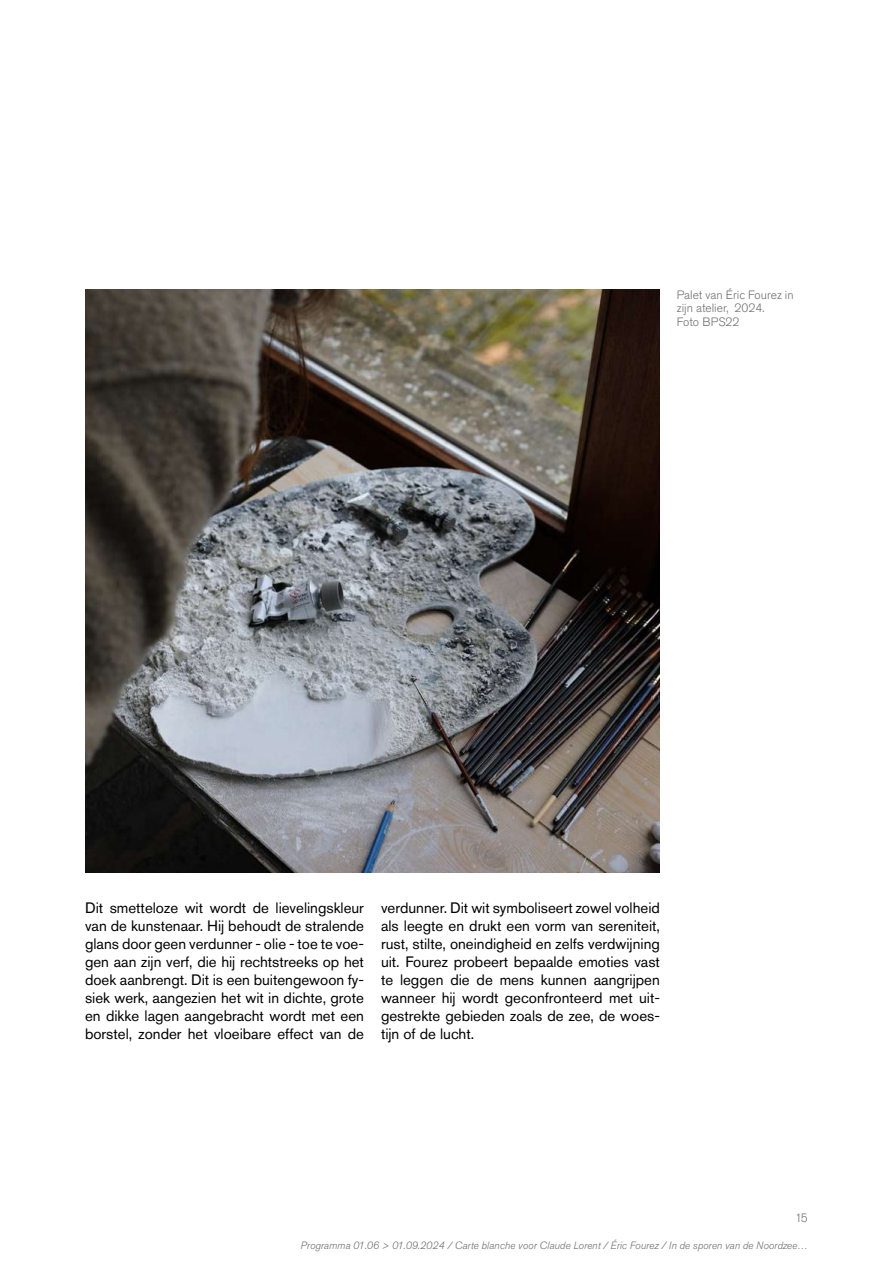
<style>
.page{position:relative;width:893px;height:1263px;background:#fff}
.page>*{position:absolute;margin:0;border:0;box-sizing:border-box;transform-origin:0 0}
.t1{font:15px/18px "Akzidenz Grotesk Pro";color:#000;text-align:justify}
.t2{font:300 12px/13.5px "Akzidenz Grotesk Pro";color:#706f6f}
.t3{font:italic 300 10.5px "Akzidenz Grotesk Pro";color:#706f6f}
</style>
<div class="page">
<img style="left:85px;top:290px;width:575px;height:582px">
<p class="t2" style="left:677px;top:288px;width:118px">Palet van Éric Fourez in zijn atelier, 2024.<br>Foto BPS22</p>
<p class="t1" style="left:85px;top:899px;width:280px">Dit smetteloze wit wordt de lievelingskleur van de kunstenaar. Hij behoudt de stralende glans door geen verdunner - olie - toe te voe&shy;gen aan zijn verf, die hij rechtstreeks op het doek aanbrengt. Dit is een buitengewoon fy&shy;siek werk, aangezien het wit in dichte, grote en dikke lagen aangebracht wordt met een borstel, zonder het vloeibare effect van de</p>
<p class="t1" style="left:381px;top:899px;width:280px">verdunner. Dit wit symboliseert zowel volheid als leegte en drukt een vorm van sereniteit, rust, stilte, oneindigheid en zelfs verdwijning uit. Fourez probeert bepaalde emoties vast te leggen die de mens kunnen aangrijpen wanneer hij wordt geconfronteerd met uit&shy;gestrekte gebieden zoals de zee, de woes&shy;tijn of de lucht.</p>
<p class="t2" style="left:795px;top:1211px;width:14px">15</p>
<p class="t3" style="left:301px;top:1238px;width:509px">Programma 01.06 &gt; 01.09.2024 / Carte blanche voor Claude Lorent / Éric Fourez / In de sporen van de Noordzee…</p>
</div>
